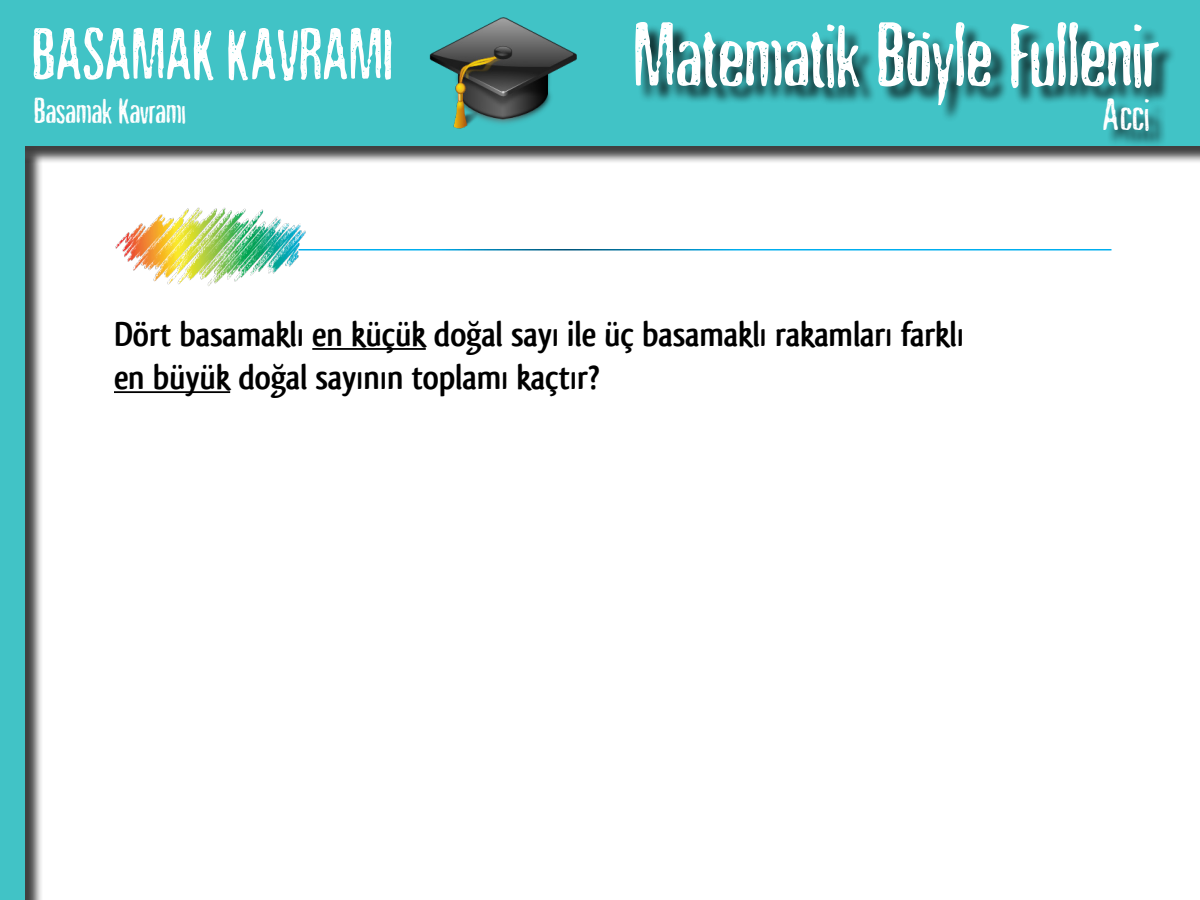
<style>
.page{position:relative;width:1200px;height:900px;background:#fff}
.page>*{position:absolute;margin:0;border:0;box-sizing:border-box;transform-origin:0 0}
.t1{font:90px "Nicotine Stains";color:#fff}
.t2{font:72px "Nicotine Stains";color:#fff}
.t3{font:45px "Nicotine Stains";color:#fff}
.Sinif4{font:700 36px "Qlassik";color:#000}
.t4{font:36px "Nicotine Stains";color:#fff}
</style>
<div class="page">
<div style="left:2px;top:3px;width:1198px;height:161px;background:#000;opacity:.75"></div>
<div style="left:0;top:1px;width:1200px;height:144px;background:#41c3c6"></div>
<div style="left:637px;top:24px;width:540px;height:99px;background:#000;opacity:.75"></div>
<div style="left:1106px;top:101px;width:61px;height:48px;background:#000;opacity:.75"></div>
<div style="left:2px;top:146px;width:41px;height:754px;background:#000;opacity:.75"></div>
<div style="left:0;top:144px;width:25px;height:756px;background:#41c3c6"></div>
<img style="left:423px;top:8px;width:159px;height:130px">
<img style="left:115px;top:207px;width:191px;height:79px">
<hr style="left:298px;top:249px;width:814px;height:2px;background:#fff">
<hr style="left:312px;top:348px;width:114px;height:2px;background:#000">
<hr style="left:114px;top:391px;width:116px;height:2px;background:#000">
<p class="t2" style="left:32px;top:15px;width:363px">BASAMAK KAVRAMI</p>
<p class="t4" style="left:34px;top:92px;width:153px">Basamak Kavramı</p>
<p class="t1" style="left:633px;top:6px;width:528px">Matematik Böyle Fullenir</p>
<p class="t3" style="left:1103px;top:90px;width:48px">Acci</p>
<p class="Sinif4" style="left:114px;top:313px;width:851px">Dört basamaklı en küçük doğal sayı ile üç basamaklı rakamları farklı</p>
<p class="Sinif4" style="left:114px;top:357px;width:487px">en büyük doğal sayının toplamı kaçtır?</p>
</div>
